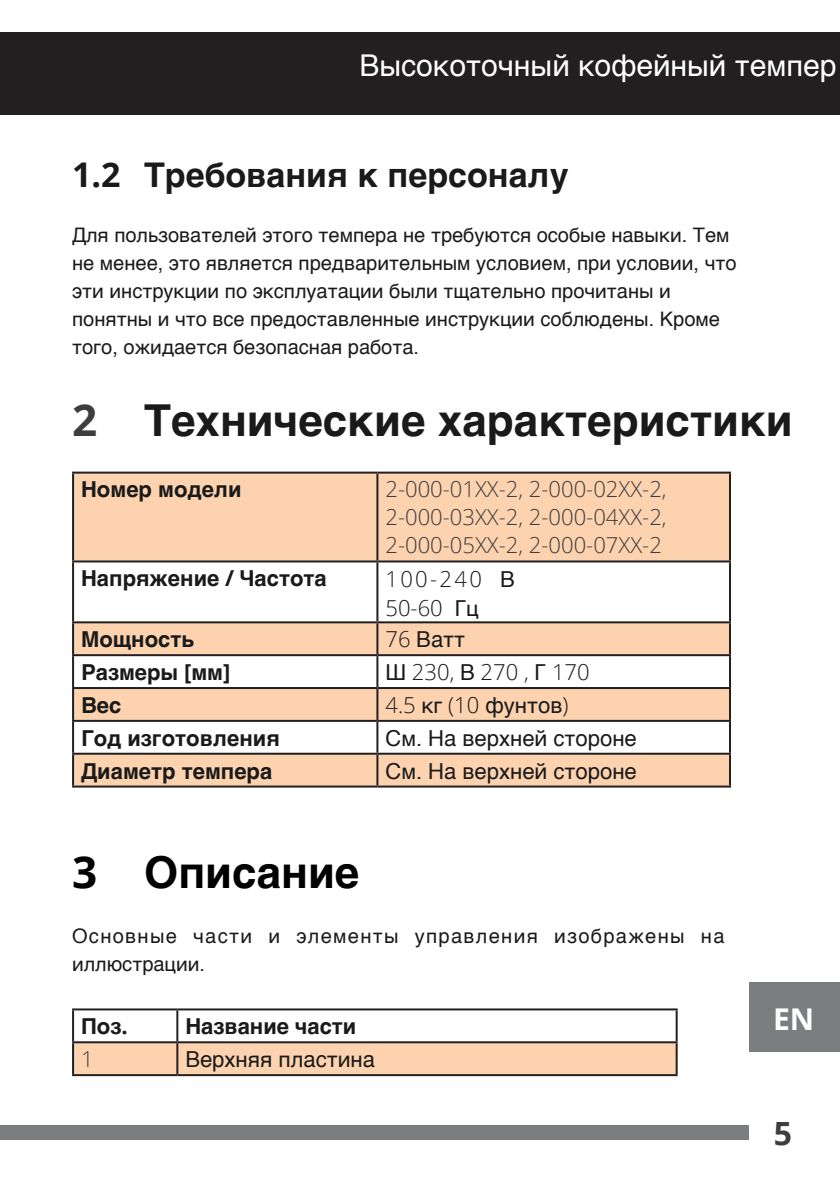
<style>
.page{position:relative;width:840px;height:1191px;background:#fff}
.page>*{position:absolute;margin:0;border:0;box-sizing:border-box;transform-origin:0 0}
.t1{font:700 44px "Helvetica";color:#1a1a1a}
.t2{font:700 44px "Helvetica";color:#000}
.t3{font:700 44px "Open Sans";color:#3e3e3f}
.t4{font:700 44px "Open Sans";color:#000}
.t5{font:700 34px "Helvetica";color:#1a1a1a}
.t6{font:700 32px "Open Sans";color:#3e3e3f}
.t7{font:30px "Helvetica";color:#fff}
.t8{font:700 30px "Open Sans";color:#fff}
.t9{font:700 22px "Helvetica";color:#1a1a1a}
.t10{font:300 22px/28px "Open Sans";color:#3e3e3f;text-align:justify}
.t11{font:22px/32.8px "Helvetica";color:#1a1a1a}
.t12{font:300 22px/29px "Open Sans";color:#1a1a1a}
.t13{font:20px/28px "Helvetica";color:#1a1a1a}
.t14{font:20px/28px "Helvetica";letter-spacing:.065em;color:#1a1a1a}
.s1{font-family:"Open Sans"}
.s2{font-family:"Helvetica";font-weight:400}
.s3{font-family:"Open Sans";font-weight:300}
</style>
<div class="page">
<div style="left:0;top:1125px;width:748px;height:15px;background:#7b7d7f"></div>
<div style="left:748px;top:982px;width:91px;height:70px;background:#7b7d7f"></div>
<div style="left:0;top:32px;width:839px;height:83px;background:#231f20"></div>
<div style="left:74px;top:473px;width:654px;height:87px;background:#fcd2af"></div>
<svg style="left:74px;top:623px;width:654px;height:162px;fill:#fcd2af"></svg>
<hr style="left:72px;top:471px;width:305px;height:2px;background:#231f20">
<hr style="left:72px;top:473px;width:2px;height:87px;background:#231f20">
<hr style="left:377px;top:471px;width:353px;height:2px;background:#231f20">
<hr style="left:376px;top:473px;width:2px;height:87px;background:#231f20">
<hr style="left:728px;top:473px;width:2px;height:87px;background:#231f20">
<hr style="left:72px;top:560px;width:305px;height:2px;background:#231f20">
<hr style="left:72px;top:562px;width:2px;height:59px;background:#231f20">
<hr style="left:377px;top:560px;width:353px;height:2px;background:#231f20">
<hr style="left:376px;top:562px;width:2px;height:59px;background:#231f20">
<hr style="left:728px;top:562px;width:2px;height:59px;background:#231f20">
<hr style="left:72px;top:621px;width:305px;height:2px;background:#231f20">
<hr style="left:72px;top:623px;width:2px;height:31px;background:#231f20">
<hr style="left:377px;top:621px;width:353px;height:2px;background:#231f20">
<hr style="left:376px;top:623px;width:2px;height:31px;background:#231f20">
<hr style="left:728px;top:623px;width:2px;height:31px;background:#231f20">
<hr style="left:72px;top:654px;width:305px;height:2px;background:#231f20">
<hr style="left:72px;top:656px;width:2px;height:31px;background:#231f20">
<hr style="left:377px;top:654px;width:353px;height:2px;background:#231f20">
<hr style="left:376px;top:656px;width:2px;height:31px;background:#231f20">
<hr style="left:728px;top:656px;width:2px;height:31px;background:#231f20">
<hr style="left:72px;top:687px;width:305px;height:2px;background:#231f20">
<hr style="left:72px;top:689px;width:2px;height:31px;background:#231f20">
<hr style="left:377px;top:687px;width:353px;height:2px;background:#231f20">
<hr style="left:376px;top:689px;width:2px;height:31px;background:#231f20">
<hr style="left:728px;top:689px;width:2px;height:31px;background:#231f20">
<hr style="left:72px;top:720px;width:305px;height:2px;background:#231f20">
<hr style="left:72px;top:722px;width:2px;height:30px;background:#231f20">
<hr style="left:377px;top:720px;width:353px;height:2px;background:#231f20">
<hr style="left:376px;top:722px;width:2px;height:30px;background:#231f20">
<hr style="left:728px;top:722px;width:2px;height:30px;background:#231f20">
<hr style="left:72px;top:752px;width:305px;height:2px;background:#231f20">
<hr style="left:72px;top:754px;width:2px;height:31px;background:#231f20">
<hr style="left:377px;top:752px;width:353px;height:2px;background:#231f20">
<hr style="left:376px;top:754px;width:2px;height:31px;background:#231f20">
<hr style="left:728px;top:754px;width:2px;height:31px;background:#231f20">
<hr style="left:72px;top:785px;width:305px;height:2px;background:#231f20">
<hr style="left:377px;top:785px;width:353px;height:2px;background:#231f20">
<div style="left:74px;top:1043px;width:601px;height:31px;background:#fcd2af"></div>
<hr style="left:72px;top:1008px;width:105px;height:2px;background:#231f20">
<hr style="left:72px;top:1010px;width:2px;height:31px;background:#231f20">
<hr style="left:177px;top:1008px;width:500px;height:2px;background:#231f20">
<hr style="left:176px;top:1010px;width:2px;height:31px;background:#231f20">
<hr style="left:675px;top:1010px;width:2px;height:31px;background:#231f20">
<hr style="left:72px;top:1041px;width:105px;height:2px;background:#231f20">
<hr style="left:72px;top:1043px;width:2px;height:31px;background:#231f20">
<hr style="left:177px;top:1041px;width:500px;height:2px;background:#231f20">
<hr style="left:176px;top:1043px;width:2px;height:31px;background:#231f20">
<hr style="left:675px;top:1043px;width:2px;height:31px;background:#231f20">
<hr style="left:72px;top:1074px;width:105px;height:2px;background:#231f20">
<hr style="left:177px;top:1074px;width:500px;height:2px;background:#231f20">
<h3 class="t7" style="left:359px;top:53px;width:478px">Высокоточный кофейный темпер</h3>
<h2 class="t5" style="left:72px;top:160px;width:498px"><span class="s1">!"#</span> Требования к персоналу</h2>
<p class="t13" style="left:72px;top:222px;width:665px">Для пользователей этого темпера не требуются особые навыки. Тем не менее, это является предварительным условием, при условии, что эти инструкции по эксплуатации были тщательно прочитаны и понятны и что все предоставленные инструкции соблюдены. Кроме того, ожидается безопасная работа.</p>
<h1 class="t3" style="left:72px;top:388px;width:27px">2</h1>
<h1 class="t1" style="left:144px;top:402px;width:649px">Технические характеристики</h1>
<p class="t9" style="left:81px;top:480px;width:162px">Номер модели</p>
<p class="t10" style="left:385px;top:475px;width:282px">2-000-01XX-2, 2-000-02XX-2, 2-000-03XX-2, 2-000-04XX-2, 2-000-05XX-2, 2-000-07XX-2</p>
<p class="t9" style="left:81px;top:569px;width:247px">Напряжение <span class="s1">!</span> Частота</p>
<p class="t12" style="left:385px;top:564px;width:131px">!""#$%" <span class="s2">В </span>&amp;"#'" <span class="s2">Гц</span></p>
<p class="t9" style="left:81px;top:630px;width:114px">Мощность</p>
<p class="t11" style="left:385px;top:625px;width:81px"><span class="s3">#%</span> Ватт</p>
<p class="t9" style="left:81px;top:663px;width:151px">Размеры <span class="s1">!</span>мм<span class="s1">"</span></p>
<p class="t12" style="left:385px;top:657px;width:206px"><span class="s2">Ш</span> !"#$ <span class="s2">В</span> !%# $ <span class="s2">Г</span> &amp;%#</p>
<p class="t9" style="left:81px;top:696px;width:42px">Вес</p>
<p class="t9" style="left:81px;top:729px;width:200px">Год изготовления</p>
<p class="t9" style="left:81px;top:761px;width:193px">Диаметр темпера</p>
<p class="t11" style="left:385px;top:691px;width:184px"><span class="s3">!"#</span> кг <span class="s3">$%&amp;</span> фунтов<span class="s3">'</span></p>
<p class="t11" style="left:385px;top:723px;width:253px">См. На верхней стороне<br>См. На верхней стороне</p>
<h1 class="t2" style="left:144px;top:854px;width:217px">Описание</h1>
<p class="t14" style="left:72px;top:924px;width:653px">Основные части и элементы управления изображены на иллюстрации.</p>
<h1 class="t4" style="left:72px;top:841px;width:27px">3</h1>
<p class="t9" style="left:81px;top:1017px;width:48px">Поз<span class="s1">*</span></p>
<p class="t9" style="left:185px;top:1017px;width:172px">Название части</p>
<p class="t11" style="left:185px;top:1044px;width:191px">Верхняя пластина</p>
<p class="t10" style="left:81px;top:1044px;width:14px">1</p>
<h3 class="t8" style="left:772px;top:998px;width:43px">EN</h3>
<h3 class="t6" style="left:773px;top:1110px;width:20px">5</h3>
</div>
